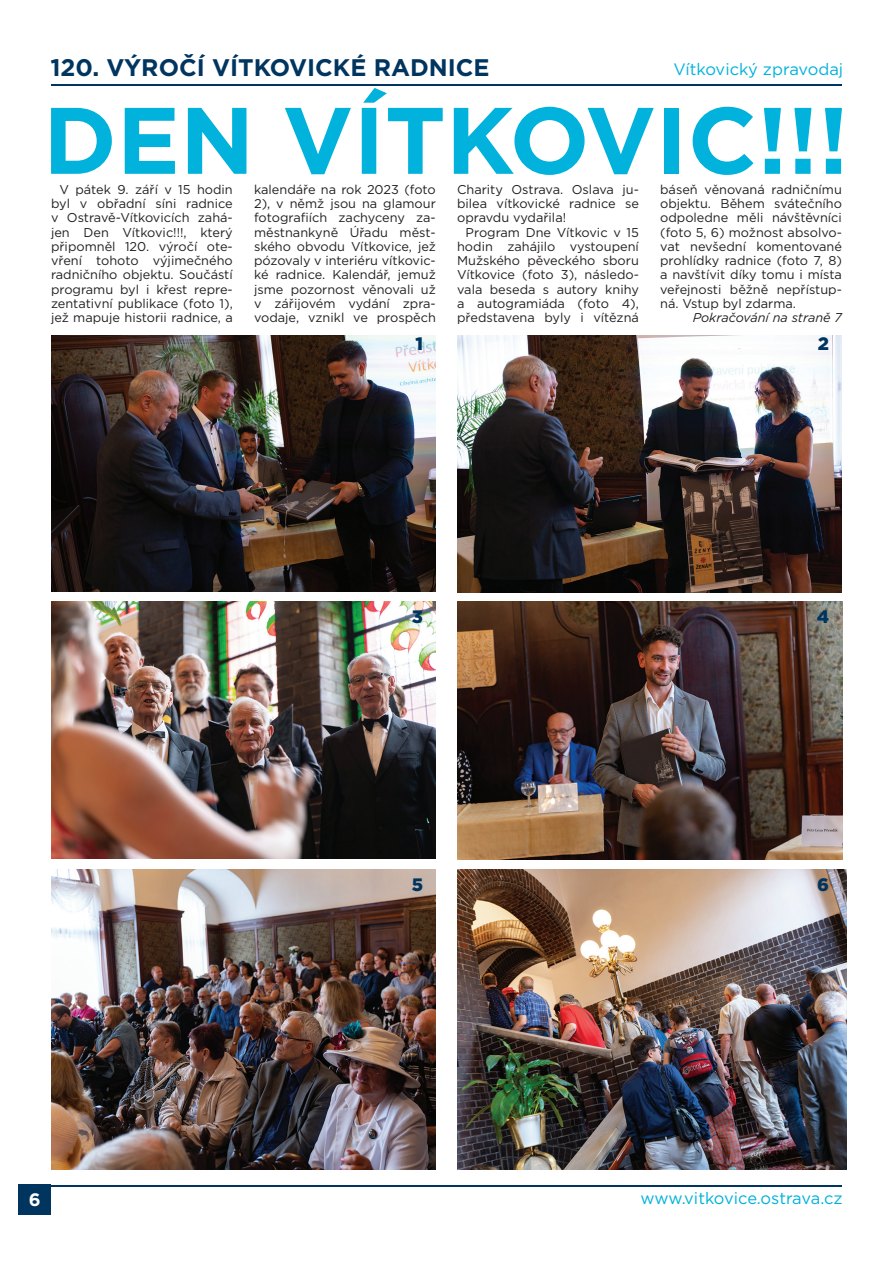
<style>
.page{position:relative;width:893px;height:1263px;background:#fff}
.page>*{position:absolute;margin:0;border:0;box-sizing:border-box;transform-origin:0 0}
.Styl_odstavce2{font:700 94.2px "Gotham";color:#00b2dc}
.t1{font:700 24px "Gotham";color:#003560}
.t2{font:900 18px "Gotham";color:#003560}
.text{font:700 18px "Gotham";color:#fff}
.t3{font:16.5px "Gotham";color:#00b2dc}
.Styl_odstavce2-2{font:12.75px/14.2px "Gotham";color:#231f20;text-align:justify}
.Styl_odstavce2-3{font:italic 12.75px "Gotham";color:#231f20}
</style>
<div class="page">
<hr style="left:51px;top:84px;width:791px;height:1px;background:#003560">
<div style="left:19px;top:1185px;width:32px;height:30px;background:#003560"></div>
<hr style="left:51px;top:1185px;width:791px;height:1px;background:#003560">
<img style="left:51px;top:335px;width:385px;height:257px">
<img style="left:457px;top:335px;width:385px;height:257px">
<img style="left:51px;top:602px;width:385px;height:257px">
<img style="left:457px;top:602px;width:386px;height:257px">
<img style="left:51px;top:869px;width:385px;height:300px">
<img style="left:457px;top:869px;width:389px;height:300px">
<p class="t1" style="left:50px;top:52px;width:441px">120. VÝROČÍ VÍTKOVICKÉ RADNICE</p>
<p class="t3" style="left:673px;top:59px;width:171px">Vítkovický zpravodaj</p>
<p class="Styl_odstavce2" style="left:43px;top:78px;width:807px">DEN VÍTKOVIC!!!</p>
<p class="Styl_odstavce2-2" style="left:660px;top:182px;width:183px">báseň věnovaná radničnímu objektu. Během svátečního odpoledne měli návštěvníci (foto 5, 6) možnost absolvo&shy;vat nevšední komentované prohlídky radnice (foto 7, 8) a navštívit díky tomu i místa veřejnosti běžně nepřístup&shy;ná. Vstup byl zdarma.</p>
<p class="Styl_odstavce2-3" style="left:693px;top:310px;width:151px">Pokračování na straně 7</p>
<p class="t2" style="left:415px;top:332px;width:9px">1</p>
<p class="t2" style="left:818px;top:332px;width:13px">2</p>
<p class="Styl_odstavce2-2" style="left:51px;top:182px;width:183px;text-indent:9px">V pátek 9. září v 15 hodin byl v obřadní síni radnice v Ostravě-Vítkovicích zahá&shy;jen Den Vítkovic!!!, který připomněl 120. výročí ote&shy;vření tohoto výjimečného radničního objektu. Součástí programu byl i křest repre&shy;zentativní publikace (foto 1), jež mapuje historii radnice, a</p>
<p class="Styl_odstavce2-2" style="left:254px;top:182px;width:183px">kalendáře na rok 2023 (foto 2), v němž jsou na glamour fotografiích zachyceny za&shy;městnankyně Úřadu měst&shy;ského obvodu Vítkovice, jež pózovaly v interiéru vítkovic&shy;ké radnice. Kalendář, jemuž jsme pozornost věnovali už v zářijovém vydání zpra&shy;vodaje, vznikl ve prospěch</p>
<p class="Styl_odstavce2-2" style="left:457px;top:182px;width:183px">Charity Ostrava. Oslava ju&shy;bilea vítkovické radnice se opravdu vydařila!</p>
<p class="Styl_odstavce2-2" style="left:457px;top:225px;width:183px;text-indent:9px">Program Dne Vítkovic v 15 hodin zahájilo vystoupení Mužského pěveckého sboru Vítkovice (foto 3), následo&shy;vala beseda s autory knihy a autogramiáda (foto 4), představena byly i vítězná</p>
<p class="t2" style="left:412px;top:604px;width:13px">3</p>
<p class="t2" style="left:817px;top:604px;width:14px">4</p>
<p class="t2" style="left:412px;top:873px;width:13px">5</p>
<p class="t2" style="left:817px;top:873px;width:13px">6</p>
<p class="text" style="left:29px;top:1188px;width:13px">6</p>
<p class="t3" style="left:640px;top:1188px;width:204px">www.vitkovice.ostrava.cz</p>
</div>
